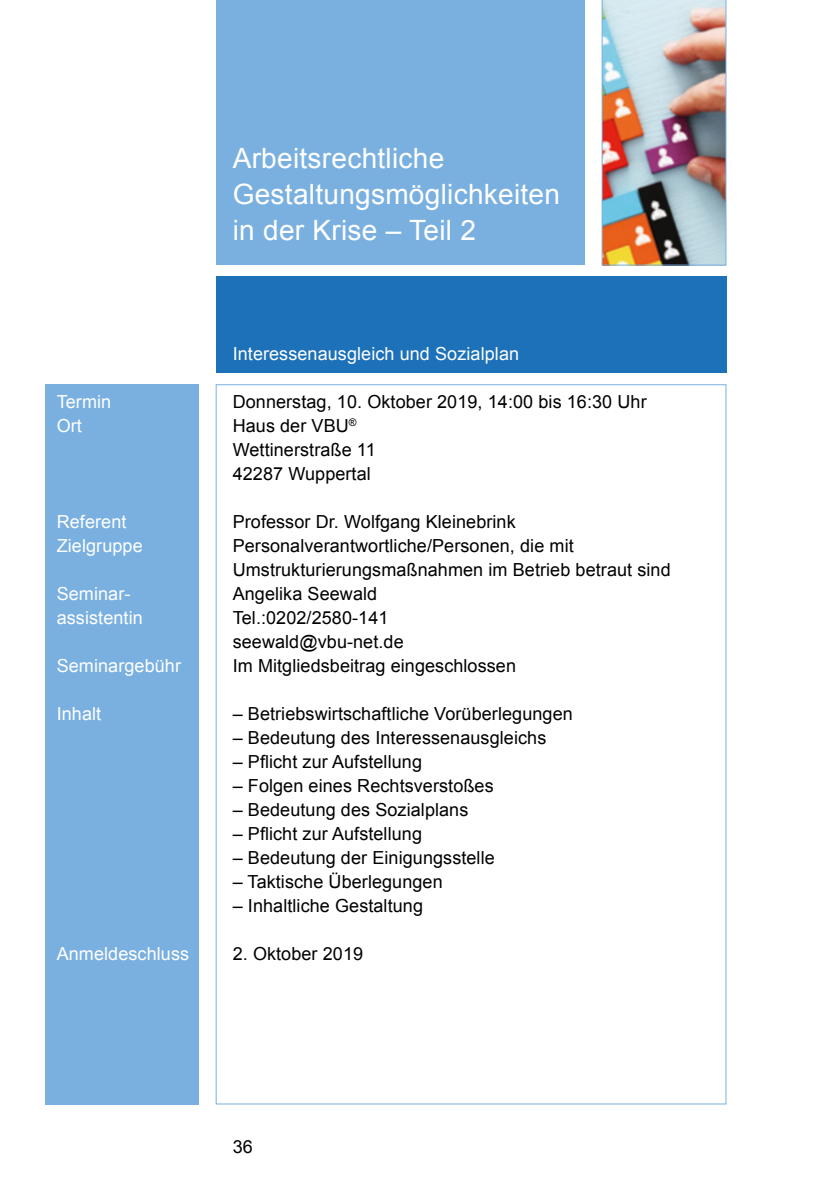
<style>
.page{position:relative;width:840px;height:1191px;background:#fff}
.page>*{position:absolute;margin:0;border:0;box-sizing:border-box;transform-origin:0 0}
.t1{font:28px/36px "Arial";letter-spacing:.01em;color:#fff}
.t2{font:18px/24px "Arial";letter-spacing:.005em;color:#000}
.t3{font:18px/24px "Arial";letter-spacing:.005em;color:#fff}
</style>
<div class="page">
<div style="left:45px;top:384px;width:153px;height:720px;background:#7ab0e0"></div>
<div style="left:215px;top:0;width:369px;height:264px;background:#7ab0e0"></div>
<div style="left:215px;top:276px;width:511px;height:96px;background:#1d71b8"></div>
<img style="left:601px;top:0;width:125px;height:265px">
<p class="t3" style="left:57px;top:390px;width:56px">Termin<br>Ort</p>
<p class="t3" style="left:57px;top:510px;width:87px">Referent<br>Zielgruppe</p>
<p class="t3" style="left:57px;top:582px;width:87px">Seminar&shy;assistentin</p>
<p class="t3" style="left:57px;top:654px;width:126px">Seminargebühr</p>
<p class="t3" style="left:57px;top:702px;width:46px">Inhalt</p>
<p class="t3" style="left:57px;top:942px;width:134px">Anmeldeschluss</p>
<h1 class="t1" style="left:232px;top:141px;width:329px">Arbeitsrechtliche<br>Gestaltungsmöglichkeiten in der Krise – Teil 2</h1>
<p class="t3" style="left:232px;top:342px;width:288px">Interessenausgleich und Sozialplan</p>
<p class="t2" style="left:232px;top:390px;width:415px">Donnerstag, 10. Oktober 2019, 14:00 bis 16:30 Uhr<br>Haus der VBU<sup>®<br></sup>Wettinerstraße 11<br>42287 Wuppertal</p>
<p class="t2" style="left:232px;top:510px;width:439px">Professor Dr. Wolfgang Kleinebrink Personalverantwortliche/Personen, die mit Umstrukturierungsmaßnahmen im Betrieb betraut sind Angelika Seewald<br>Tel.:0202/2580-141<br>seewald@vbu-net.de<br>Im Mitgliedsbeitrag eingeschlossen</p>
<p class="t2" style="left:232px;top:702px;width:341px">– Betriebswirtschaftliche Vorüberlegungen</p>
<p class="t2" style="left:232px;top:726px;width:315px">– Bedeutung des Interessenausgleichs</p>
<p class="t2" style="left:232px;top:750px;width:191px">– Pflicht zur Aufstellung</p>
<p class="t2" style="left:232px;top:774px;width:262px">– Folgen eines Rechtsverstoßes</p>
<p class="t2" style="left:232px;top:798px;width:237px">– Bedeutung des Sozialplans</p>
<p class="t2" style="left:232px;top:822px;width:191px">– Pflicht zur Aufstellung</p>
<p class="t2" style="left:232px;top:846px;width:263px">– Bedeutung der Einigungsstelle</p>
<p class="t2" style="left:232px;top:870px;width:211px">– Taktische Überlegungen</p>
<p class="t2" style="left:232px;top:894px;width:192px">– Inhaltliche Gestaltung</p>
<p class="t2" style="left:232px;top:942px;width:132px">2. Oktober 2019</p>
<p class="t2" style="left:232px;top:1134px;width:22px">36</p>
</div>
